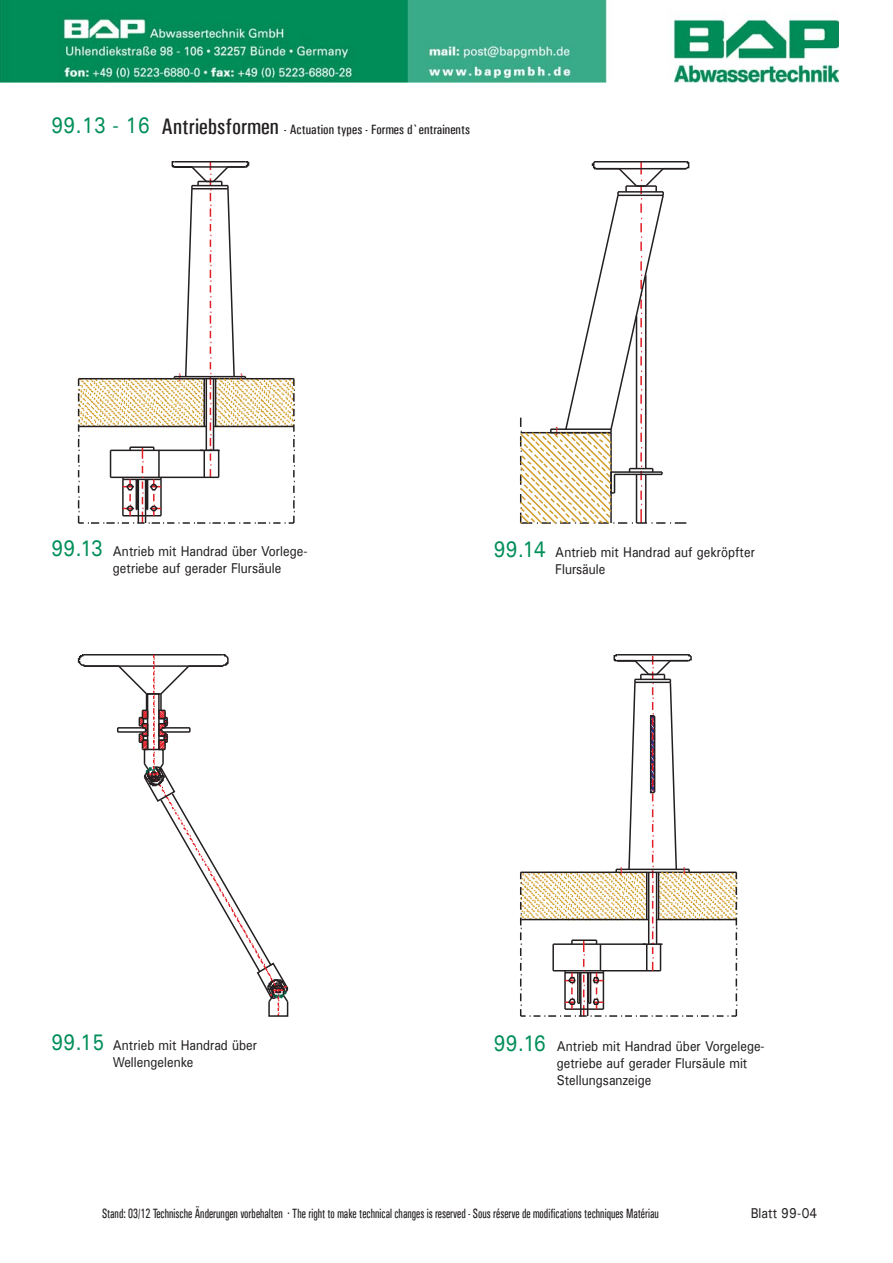
<style>
.page{position:relative;width:893px;height:1263px;background:#fff}
.page>*{position:absolute;margin:0;border:0;box-sizing:border-box;transform-origin:0 0}
.t1{font:14.25px/17px "Univers";color:#231f20;scale:.86 1}
.t2{font:13.5px "Univers Condensed";color:#231f20;scale:.8 1}
.t3{font:13.5px "Univers Condensed";color:#231f20}
.s1{font-family:"Univers";font-size:22.5px;color:#008e59}
.s2{font-size:22.5px}
.s3{font-size:22.5px;color:#008e59}
</style>
<div class="page">
<svg style="left:77px;top:161px;width:218px;height:363px"></svg>
<svg style="left:520px;top:161px;width:170px;height:363px"></svg>
<svg style="left:520px;top:654px;width:218px;height:363px"></svg>
<div style="left:268px;top:1001px;width:20px;height:16px;border:2px solid #231f20"></div>
<hr style="left:84px;top:654px;width:139px;height:2px;background:#231f20">
<hr style="left:84px;top:665px;width:70px;height:2px;background:#231f20">
<svg style="left:77px;top:654px;width:8px;height:13px"></svg>
<svg style="left:117px;top:654px;width:172px;height:362px"></svg>
<img style="left:0;top:0;width:839px;height:82px">
<p class="t3" style="left:51px;top:121px;width:420px"><span class="s1">99.13 - 16</span> <span class="s2">Antriebsformen</span> - Actuation types - Formes d`entrainents</p>
<p class="t1" style="left:113px;top:543px;width:228px;text-indent:-62px"><span class="s3">99.13</span> Antrieb mit Handrad über Vorlege&shy;getriebe auf gerader Flursäule</p>
<p class="t1" style="left:555px;top:543px;width:234px;text-indent:-62px"><span class="s3">99.14</span> Antrieb mit Handrad auf gekröpfter<br>Flursäule</p>
<p class="t1" style="left:51px;top:1037px;width:241px;text-align:center"><span class="s3">99.15</span> Antrieb mit Handrad über<br>Wellengelenke</p>
<p class="t1" style="left:557px;top:1037px;width:243px;text-indent:-63px"><span class="s3">99.16</span> Antrieb mit Handrad über Vorgelege&shy;getriebe auf gerader Flursäule mit<br>Stellungsanzeige</p>
<p class="t2" style="left:102px;top:1205px;width:698px">Stand: 03/12 Technische Änderungen vorbehalten · The right to make technical changes is reserved - Sous réserve de modifications techniques Matériau</p>
<p class="t1" style="left:751px;top:1205px;width:79px">Blatt 99-04</p>
</div>
